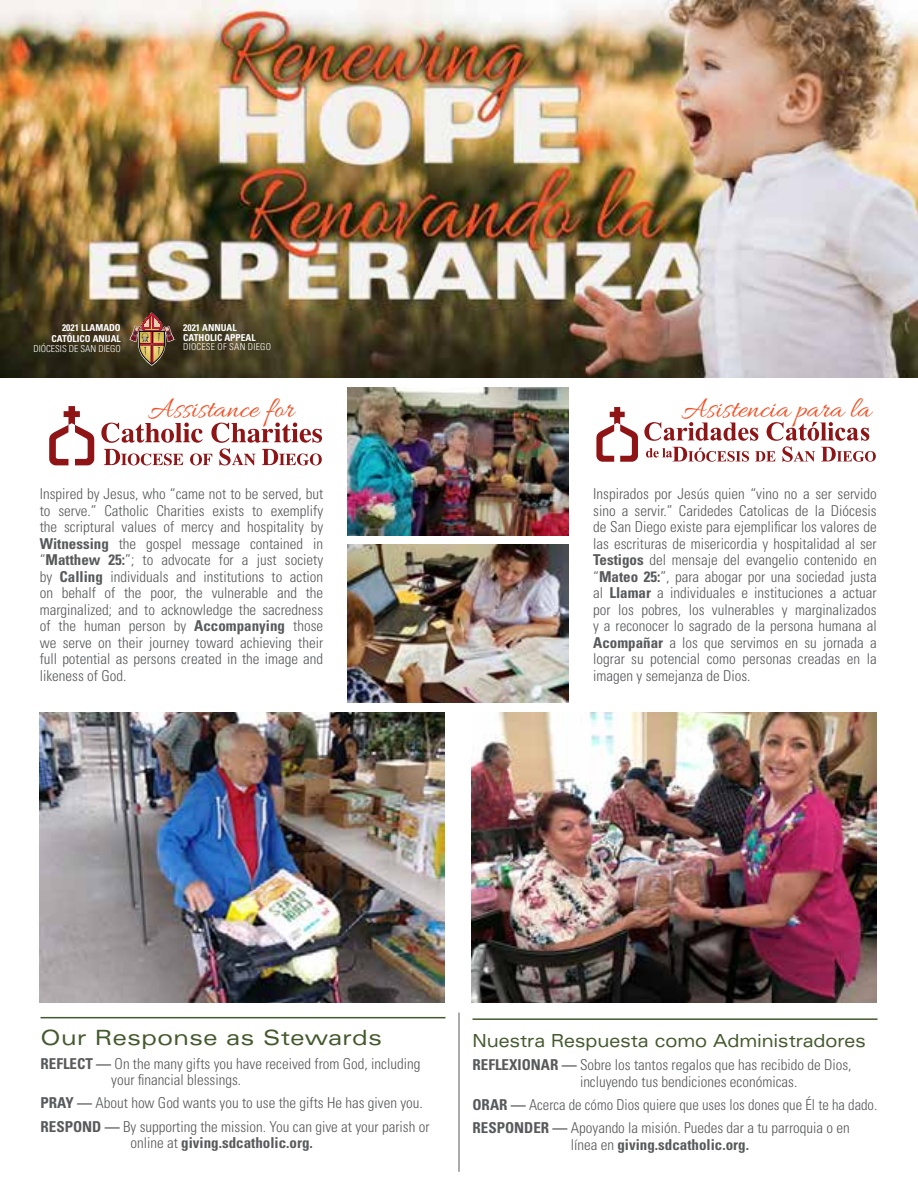
<style>
.page{position:relative;width:918px;height:1188px;background:#fff}
.page>*{position:absolute;margin:0;border:0;box-sizing:border-box;transform-origin:0 0}
.t1{font:30px "Allura";color:#f05329}
.t2{font:expanded 21px "Univers";letter-spacing:.015em;color:#44592d}
.t3{font:expanded 18px "Univers";letter-spacing:-.005em;color:#44592d;scale:.9 1}
.t4{font:300 condensed 15px/16.5px "Univers";color:#58595b}
.t5{font:700 condensed 15px "Univers";color:#58595b}
.t6{font:700 condensed 9.45px/9.4px "Univers";color:#fff}
.t7{font:300 condensed 9.45px "Univers";color:#fff}
.t8{font:300 condensed 9.45px "Univers";letter-spacing:.02em;color:#fff}
.s1{font-weight:700}
.s2{font-weight:300}
</style>
<div class="page">
<img style="left:347px;top:387px;width:222px;height:148px">
<img style="left:347px;top:545px;width:222px;height:158px">
<img style="left:40px;top:712px;width:405px;height:291px">
<img style="left:472px;top:712px;width:405px;height:291px">
<svg style="left:596px;top:407px;width:42px;height:55px"></svg>
<svg style="left:644px;top:422px;width:232px;height:40px"></svg>
<svg style="left:49px;top:406px;width:45px;height:59px"></svg>
<svg style="left:101px;top:423px;width:221px;height:42px"></svg>
<hr style="left:40px;top:1017px;width:406px;height:1px;background:#44592d">
<hr style="left:472px;top:1018px;width:406px;height:2px;background:#44592d">
<hr style="left:459px;top:1013px;width:1px;height:159px;background:#58595b">
<img style="left:0;top:0;width:918px;height:377px">
<img style="left:129px;top:312px;width:46px;height:54px">
<p class="t6" style="left:52px;top:322px;width:71px;line-height:10.6px;text-align:right">2021 LLAMADO<br>CATÓLICO ANUAL</p>
<p class="t7" style="left:33px;top:343px;width:89px">DIÓCESIS DE SAN DIEGO</p>
<p class="t6" style="left:183px;top:323px;width:74px">2021 ANNUAL<br>CATHOLIC APPEAL</p>
<p class="t8" style="left:183px;top:341px;width:89px">DIOCESE OF SAN DIEGO</p>
<h1 class="t1" style="left:148px;top:392px;width:147px">Assistance for</h1>
<h1 class="t1" style="left:681px;top:392px;width:191px">Asistencia para la</h1>
<p class="t4" style="left:40px;top:485px;width:285px;text-align:justify">Inspired by Jesus, who “came not to be served, but to serve.” Catholic Charities exists to exemplify the scriptural values of mercy and hospitality by <span class="s1">Witnessing</span> the gospel message contained in “<span class="s1">Matthew 25:</span>”; to advocate for a just society by <span class="s1">Calling</span> individuals and institutions to action on behalf of the poor, the vulnerable and the marginalized; and to acknowledge the sacredness of the human person by <span class="s1">Accompanying</span> those we serve on their journey toward achieving their full potential as persons created in the image and likeness of God.</p>
<p class="t4" style="left:593px;top:485px;width:285px;text-align:justify">Inspirados por Jesús quien “vino no a ser servido sino a servir.” Caridedes Catolicas de la Diócesis de San Diego existe para ejemplificar los valores de las escrituras de misericordia y hospitalidad al ser <span class="s1">Testigos</span> del mensaje del evangelio contenido en “<span class="s1">Mateo 25:</span>”, para abogar por una sociedad justa al <span class="s1">Llamar</span> a individuales e instituciones a actuar por los pobres, los vulnerables y marginalizados y a reconocer lo sagrado de la persona humana al <span class="s1">Acompañar</span> a los que servimos en su jornada a lograr su potencial como personas creadas en la imagen y semejanza de Dios.</p>
<h2 class="t2" style="left:40px;top:1026px;width:343px">Our Response as Stewards</h2>
<p class="t4" style="left:111px;top:1055px;width:311px;text-indent:-71px"><span class="s1">REFLECT —</span> On the many gifts you have received from God, including your financial blessings.</p>
<p class="t4" style="left:40px;top:1092px;width:391px;line-height:23.2px"><span class="s1">PRAY —</span> About how God wants you to use the gifts He has given you.<br><span class="s1">RESPOND —</span> By supporting the mission. You can give at your parish or</p>
<p class="t5" style="left:131px;top:1134px;width:184px"><span class="s2">online at</span> giving.sdcatholic.org.</p>
<p class="t3" style="left:472px;top:1030px;width:439px">Nuestra Respuesta como Administradores</p>
<p class="t4" style="left:580px;top:1057px;width:273px;text-indent:-108px"><span class="s1">REFLEXIONAR —</span> Sobre los tantos regalos que has recibido de Dios, incluyendo tus bendiciones económicas.</p>
<p class="t4" style="left:472px;top:1093px;width:406px;line-height:23.2px"><span class="s1">ORAR —</span> Acerca de cómo Dios quiere que uses los dones que Él te ha dado.<br><span class="s1">RESPONDER —</span> Apoyando la misión. Puedes dar a tu parroquia o en</p>
<p class="t5" style="left:571px;top:1135px;width:180px"><span class="s2">línea en</span> giving.sdcatholic.org.</p>
</div>
